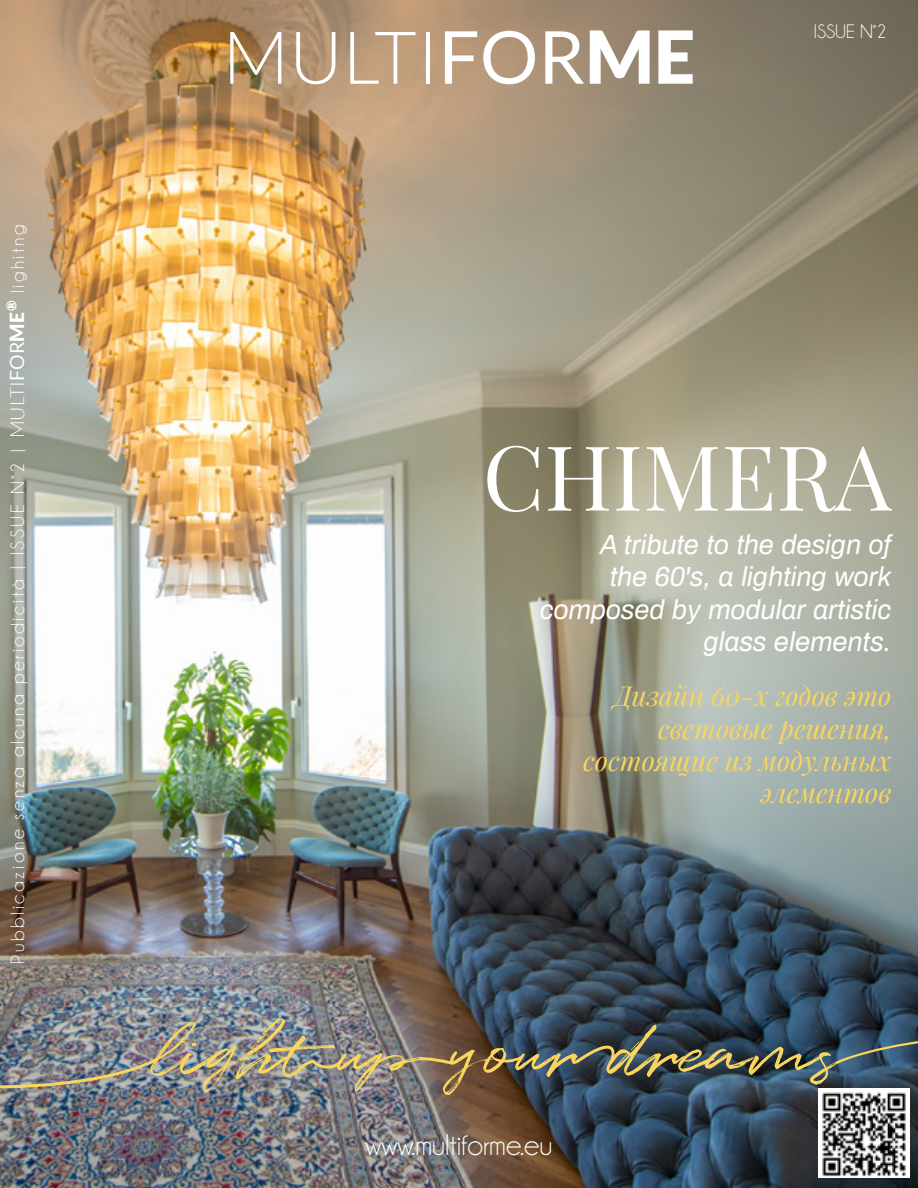
<style>
.page{position:relative;width:918px;height:1188px;background:#fff}
.page>*{position:absolute;margin:0;border:0;box-sizing:border-box;transform-origin:0 0}
.t1{font:90px "Playfair Display";color:#fff}
.t2{font:75px "Quentin";color:#f9d55e}
.t3{font:300 73.05px "Lato";color:#fff}
.t4{font:30px "Champagne&Limousines";color:#fff}
.t5{font:italic 27px/32.4px "Archivo";color:#fff;text-align:right}
.t6{font:italic 27px/32.4px "Playfair Display";color:#f9d55e;text-align:right}
.t7{font:19.65px "Champagne&Limousines";color:#fff}
.t8{font:19.5px "Champagne&Limousines";letter-spacing:.13em;color:#fff}
.s1{font-family:"Lato";font-weight:300}
.s2{font-family:"Lato"}
.s3{font-family:"Lato";font-weight:900}
.s4{font-weight:400}
.s5{font-weight:900}
</style>
<div class="page">
<img style="left:0;top:0;width:918px;height:1188px">
<img style="left:818px;top:1088px;width:92px;height:90px">
<svg style="left:834px;top:986px;width:84px;height:96px;background:#344e62"></svg>
<img style="left:0;top:1056px;width:161px;height:57px">
<svg style="left:574px;top:1028px;width:49px;height:38px;background:#414d52"></svg>
<svg style="left:416px;top:1056px;width:40px;height:11px"></svg>
<svg style="left:294px;top:1056px;width:51px;height:18px"></svg>
<p class="t8" style="left:8px;top:964px;width:741px;rotate:-90deg">Pubblicazione senza alcuna periodicità | ISSUE N°2 | <span class="s1">MULTI</span><span class="s2">FOR</span><span class="s3">ME</span><sup>®</sup> lighitng</p>
<h3 class="t3" style="left:223px;top:18px;width:474px">MULTI<span class="s4">FOR</span><span class="s5">ME</span></h3>
<p class="t7" style="left:814px;top:22px;width:74px">ISSUE N°2</p>
<h1 class="t1" style="left:483px;top:407px;width:410px">CHIMERA</h1>
<p class="t5" style="left:540px;top:527px;width:353px">A tribute to the design of<br>the 60's, a lighting work composed by modular artistic glass elements.</p>
<p class="t6" style="left:583px;top:678px;width:310px">Дизайн 60-х годов это световые решения, состоящие из модульных элементов</p>
<h2 class="t2" style="left:153px;top:1002px;width:692px">lightup your dreams</h2>
<p class="t4" style="left:366px;top:1130px;width:188px">www.multiforme.eu</p>
</div>
